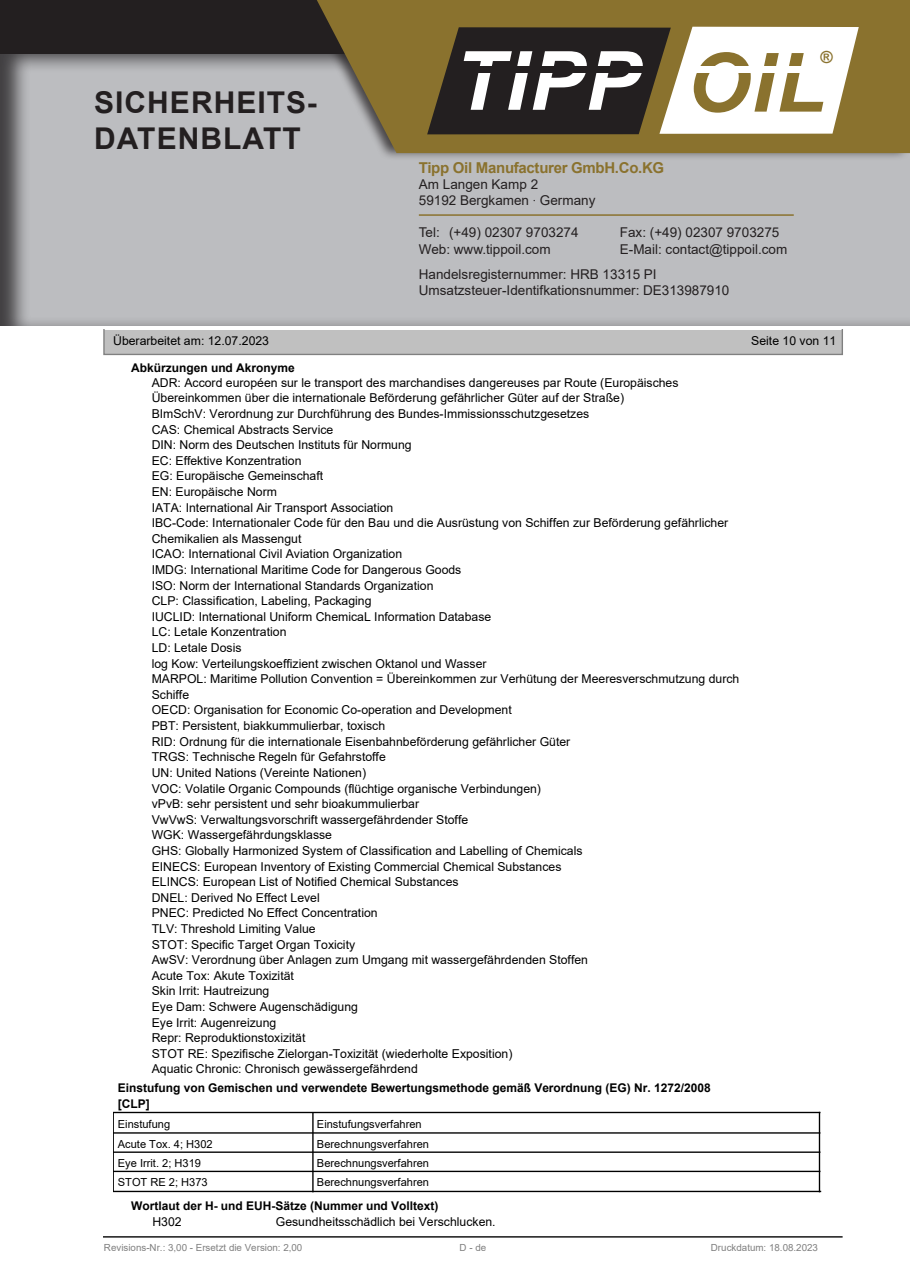
<style>
.page{position:relative;width:910px;height:1280px;background:#fff}
.page>*{position:absolute;margin:0;border:0;box-sizing:border-box;transform-origin:0 0}
.t1{font:italic 700 81.75px "Arial";letter-spacing:.015em;color:#fff}
.t2{font:700 30px/36px "Arial";letter-spacing:.035em;color:#231f20}
.t3{font:700 16.65px "Arial";color:#8a722e}
.t4{font:700 15.6px "Arial";color:#000}
.t5{font:700 15px "Arial";letter-spacing:-.02em;color:#8a722e}
.t6{font:13.5px/16.2px "Arial";color:#231f20}
.t7{font:12.3px/15.6px "Arial";color:#000}
.t8{font:700 12px/16.4px "Arial";color:#000}
.t9{font:11.1px "Arial";color:#000}
.t10{font:9.75px "Arial";color:#808080}
.s1{color:#8a722e}
.s2{font-family:"Helvetica Neue LT Std";font-weight:100;font-stretch:condensed}
</style>
<div class="page">
<div style="left:0;top:52px;width:910px;height:276px;background:#231f20;opacity:.75"></div>
<div style="left:0;top:0;width:910px;height:53px;background:#231f20"></div>
<div style="left:300px;top:0;width:610px;height:161px;background:#231f20;opacity:.75"></div>
<svg style="left:317px;top:0;width:593px;height:153px;background:#8b773c"></svg>
<svg style="left:427px;top:27px;width:432px;height:107px"></svg>
<div style="left:454px;top:51px;width:183px;height:77px;background:#231f20"></div>
<div style="left:477px;top:66px;width:171px;height:7px;background:#231f20"></div>
<div style="left:694px;top:66px;width:109px;height:6px;background:#fff"></div>
<hr style="left:419px;top:214px;width:375px;height:2px;background:#8a722e">
<svg style="left:103px;top:330px;width:740px;height:25px;background:#bcbcbc"></svg>
<hr style="left:104px;top:1236px;width:738px;height:1px;background:#000">
<hr style="left:113px;top:1112px;width:707px;height:1px;background:#000">
<hr style="left:312px;top:1113px;width:2px;height:79px;background:#000">
<hr style="left:113px;top:1113px;width:1px;height:78px;background:#000">
<hr style="left:819px;top:1112px;width:1px;height:80px;background:#000">
<hr style="left:113px;top:1132px;width:707px;height:2px;background:#000">
<hr style="left:113px;top:1151px;width:707px;height:2px;background:#000">
<hr style="left:113px;top:1171px;width:707px;height:1px;background:#000">
<hr style="left:113px;top:1191px;width:707px;height:1px;background:#000">
<h2 class="t2" style="left:94px;top:85px;width:224px">SICHERHEITS-<br>DATENBLATT</h2>
<h1 class="t1" style="left:454px;top:27px;width:373px">TIPP <span class="s1">OIL</span></h1>
<h3 class="t3" style="left:820px;top:47px;width:14px">®</h3>
<p class="t5" style="left:419px;top:157px;width:247px">Tipp Oil Manufacturer GmbH.Co.KG</p>
<p class="t6" style="left:419px;top:176px;width:178px">Am Langen Kamp 2<br>59192 Bergkamen <span class="s2">·</span> Germany</p>
<p class="t6" style="left:419px;top:224px;width:161px">Tel: (+49) 02307 9703274</p>
<p class="t6" style="left:620px;top:224px;width:161px">Fax: (+49) 02307 9703275</p>
<p class="t6" style="left:419px;top:241px;width:133px">Web: www.tippoil.com</p>
<p class="t6" style="left:419px;top:236px;width:370px;line-height:25.2px;text-indent:201px">E-Mail: contact@tippoil.com<br>Handelsregisternummer: HRB 13315 PI</p>
<p class="t6" style="left:419px;top:282px;width:312px">Umsatzsteuer-Identifkationsnummer: DE313987910</p>
<p class="t4" style="left:403px;top:246px;width:160px">Sicherheitsdatenblatt</p>
<p class="t7" style="left:374px;top:277px;width:217px">gemäß Verordnung (EG) Nr. 1907/2006</p>
<p class="t7" style="left:113px;top:333px;width:157px">Überarbeitet am: 12.07.2023</p>
<p class="t7" style="left:751px;top:333px;width:87px">Seite 10 von 11</p>
<p class="t8" style="left:131px;top:360px;width:165px">Abkürzungen und Akronyme</p>
<p class="t7" style="left:152px;top:375px;width:589px">ADR: Accord européen sur le transport des marchandises dangereuses par Route (Europäisches Übereinkommen über die internationale Beförderung gefährlicher Güter auf der Straße)<br>BImSchV: Verordnung zur Durchführung des Bundes-Immissionsschutzgesetzes<br>CAS: Chemical Abstracts Service<br>DIN: Norm des Deutschen Instituts für Normung<br>EC: Effektive Konzentration<br>EG: Europäische Gemeinschaft<br>EN: Europäische Norm<br>IATA: International Air Transport Association<br>IBC-Code: Internationaler Code für den Bau und die Ausrüstung von Schiffen zur Beförderung gefährlicher Chemikalien als Massengut<br>ICAO: International Civil Aviation Organization<br>IMDG: International Maritime Code for Dangerous Goods<br>ISO: Norm der International Standards Organization<br>CLP: Classification, Labeling, Packaging<br>IUCLID: International Uniform ChemicaL Information Database<br>LC: Letale Konzentration<br>LD: Letale Dosis<br>log Kow: Verteilungskoeffizient zwischen Oktanol und Wasser<br>MARPOL: Maritime Pollution Convention = Übereinkommen zur Verhütung der Meeresverschmutzung durch Schiffe<br>OECD: Organisation for Economic Co-operation and Development<br>PBT: Persistent, biakkummulierbar, toxisch<br>RID: Ordnung für die internationale Eisenbahnbeförderung gefährlicher Güter<br>TRGS: Technische Regeln für Gefahrstoffe<br>UN: United Nations (Vereinte Nationen)<br>VOC: Volatile Organic Compounds (flüchtige organische Verbindungen)<br>vPvB: sehr persistent und sehr bioakummulierbar<br>VwVwS: Verwaltungsvorschrift wassergefährdender Stoffe<br>WGK: Wassergefährdungsklasse<br>GHS: Globally Harmonized System of Classification and Labelling of Chemicals<br>EINECS: European Inventory of Existing Commercial Chemical Substances<br>ELINCS: European List of Notified Chemical Substances<br>DNEL: Derived No Effect Level<br>PNEC: Predicted No Effect Concentration<br>TLV: Threshold Limiting Value<br>STOT: Specific Target Organ Toxicity<br>AwSV: Verordnung über Anlagen zum Umgang mit wassergefährdenden Stoffen<br>Acute Tox: Akute Toxizität<br>Skin Irrit: Hautreizung<br>Eye Dam: Schwere Augenschädigung<br>Eye Irrit: Augenreizung<br>Repr: Reproduktionstoxizität<br>STOT RE: Spezifische Zielorgan-Toxizität (wiederholte Exposition)<br>Aquatic Chronic: Chronisch gewässergefährdend</p>
<p class="t8" style="left:118px;top:1080px;width:594px">Einstufung von Gemischen und verwendete Bewertungsmethode gemäß Verordnung (EG) Nr. 1272/2008 [CLP]</p>
<p class="t9" style="left:118px;top:1116px;width:54px">Einstufung</p>
<p class="t9" style="left:317px;top:1116px;width:106px">Einstufungsverfahren</p>
<p class="t9" style="left:118px;top:1136px;width:96px">Acute Tox. 4; H302</p>
<p class="t9" style="left:317px;top:1136px;width:114px">Berechnungsverfahren</p>
<p class="t9" style="left:118px;top:1155px;width:85px">Eye Irrit. 2; H319</p>
<p class="t9" style="left:317px;top:1155px;width:114px">Berechnungsverfahren</p>
<p class="t9" style="left:118px;top:1174px;width:91px">STOT RE 2; H373</p>
<p class="t9" style="left:317px;top:1174px;width:114px">Berechnungsverfahren</p>
<p class="t8" style="left:131px;top:1197px;width:309px">Wortlaut der H- und EUH-Sätze (Nummer und Volltext)</p>
<p class="t7" style="left:152px;top:1213px;width:31px">H302</p>
<p class="t7" style="left:276px;top:1213px;width:221px">Gesundheitsschädlich bei Verschlucken.</p>
<p class="t10" style="left:104px;top:1240px;width:200px">Revisions-Nr.: 3,00 - Ersetzt die Version: 2,00</p>
<p class="t10" style="left:460px;top:1240px;width:28px">D - de</p>
<p class="t10" style="left:711px;top:1240px;width:109px">Druckdatum: 18.08.2023</p>
</div>
